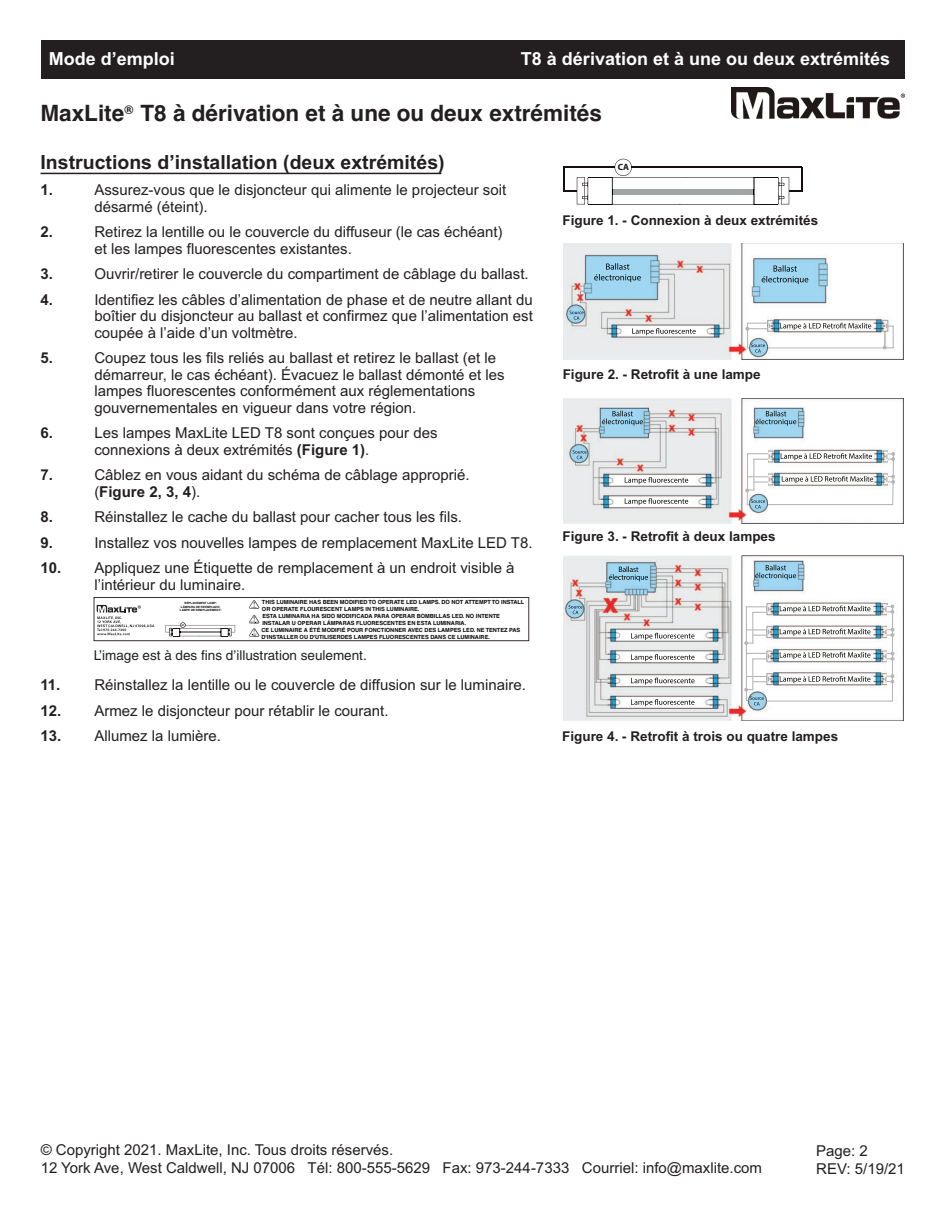
<style>
.page{position:relative;width:945px;height:1215px;background:#fff}
.page>*{position:absolute;margin:0;border:0;box-sizing:border-box;transform-origin:0 0}
.t1{font:700 22.5px "Helvetica";color:#231f20}
.t2{font:700 19.5px "Arial";letter-spacing:-.005em;color:#231f20}
.t3{font:700 18px "Arial";color:#fff}
.t4{font:15px/16.5px "Arial";color:#231f20}
.t5{font:700 15px "Arial";color:#231f20}
.t6{font:700 13.5px "Arial";color:#231f20}
.t7{font:13.5px "Helvetica";color:#231f20}
.t8{font:700 12px "Helvetica";color:#231f20}
.t9{font:700 9px "Myriad Pro";color:#17141a}
.t10{font:700 5.7px/6.8px "Helvetica";color:#050504}
.t11{font:700 2.85px/3.4px "Helvetica";color:#050504;text-align:center}
.s1{font-weight:700}
</style>
<div class="page">
<hr style="left:41px;top:173px;width:400px;height:1px;background:#231f20">
<hr style="left:563px;top:167px;width:2px;height:25px;background:#180e10">
<hr style="left:801px;top:167px;width:2px;height:25px;background:#180e10">
<svg style="left:564px;top:159px;width:238px;height:46px"></svg>
<div style="left:41px;top:40px;width:864px;height:39px;background:#231f20"></div>
<img style="left:732px;top:87px;width:173px;height:32px">
<svg style="left:94px;top:597px;width:435px;height:44px"></svg>
<img style="left:564px;top:244px;width:339px;height:115px">
<div style="left:747px;top:320px;width:20px;height:12px;background:#fff"></div>
<svg style="left:882px;top:325px;width:12px;height:24px"></svg>
<svg style="left:594px;top:263px;width:47px;height:19px"></svg>
<svg style="left:762px;top:265px;width:46px;height:19px"></svg>
<svg style="left:632px;top:328px;width:64px;height:7px"></svg>
<svg style="left:780px;top:323px;width:91px;height:7px"></svg>
<svg style="left:570px;top:311px;width:14px;height:9px"></svg>
<svg style="left:745px;top:322px;width:23px;height:31px"></svg>
<img style="left:564px;top:398px;width:339px;height:125px">
<div style="left:768px;top:498px;width:129px;height:15px;background:#fff"></div>
<div style="left:746px;top:444px;width:22px;height:47px;background:#fff"></div>
<div style="left:888px;top:449px;width:9px;height:56px;background:#fff"></div>
<svg style="left:602px;top:411px;width:41px;height:15px"></svg>
<svg style="left:755px;top:411px;width:41px;height:15px"></svg>
<svg style="left:573px;top:450px;width:14px;height:9px"></svg>
<svg style="left:625px;top:477px;width:63px;height:7px"></svg>
<svg style="left:625px;top:498px;width:63px;height:7px"></svg>
<svg style="left:746px;top:452px;width:149px;height:56px"></svg>
<img style="left:564px;top:556px;width:339px;height:164px">
<div style="left:767px;top:690px;width:128px;height:16px;background:#fff"></div>
<svg style="left:894px;top:605px;width:1px;height:84px"></svg>
<div style="left:744px;top:597px;width:22px;height:94px;background:#fff"></div>
<svg style="left:609px;top:566px;width:39px;height:15px"></svg>
<svg style="left:755px;top:565px;width:41px;height:15px"></svg>
<svg style="left:569px;top:605px;width:14px;height:9px"></svg>
<svg style="left:631px;top:633px;width:64px;height:7px"></svg>
<svg style="left:631px;top:654px;width:64px;height:7px"></svg>
<svg style="left:631px;top:678px;width:64px;height:7px"></svg>
<svg style="left:631px;top:699px;width:64px;height:7px"></svg>
<svg style="left:745px;top:605px;width:149px;height:100px"></svg>
<p class="t3" style="left:49px;top:48px;width:128px">Mode d’emploi</p>
<p class="t3" style="left:521px;top:48px;width:371px">T8 à dérivation et à une ou deux extrémités</p>
<h1 class="t1" style="left:40px;top:100px;width:563px">MaxLite T8 à dérivation et à une ou deux extrémités</h1>
<p class="t8" style="left:125px;top:103px;width:10px">®</p>
<h2 class="t2" style="left:41px;top:151px;width:406px">Instructions d’installation (deux extrémités)</h2>
<p class="t5" style="left:40px;top:181px;width:14px">1.</p>
<p class="t4" style="left:94px;top:182px;width:413px">Assurez-vous que le disjoncteur qui alimente le projecteur soit désarmé (éteint).</p>
<p class="t5" style="left:40px;top:223px;width:14px">2.</p>
<p class="t4" style="left:94px;top:224px;width:410px">Retirez la lentille ou le couvercle du diffuseur (le cas échéant) et les lampes fluorescentes existantes.</p>
<p class="t5" style="left:40px;top:265px;width:14px">3.</p>
<p class="t4" style="left:94px;top:266px;width:436px">Ouvrir/retirer le couvercle du compartiment de câblage du ballast.</p>
<p class="t5" style="left:40px;top:291px;width:14px">4.</p>
<p class="t4" style="left:94px;top:291px;width:440px;text-align:justify">Identifiez les câbles d’alimentation de phase et de neutre allant du boîtier du disjoncteur au ballast et confirmez que l’alimentation est coupée à l’aide d’un voltmètre.</p>
<p class="t5" style="left:40px;top:349px;width:14px">5.</p>
<p class="t4" style="left:94px;top:350px;width:412px">Coupez tous les fils reliés au ballast et retirez le ballast (et le démarreur, le cas échéant). Évacuez le ballast démonté et les lampes fluorescentes conformément aux réglementations gouvernementales en vigueur dans votre région.</p>
<p class="t5" style="left:40px;top:424px;width:14px">6.</p>
<p class="t4" style="left:94px;top:425px;width:345px">Les lampes MaxLite LED T8 sont conçues pour des connexions à deux extrémités <span class="s1">(Figure 1)</span>.</p>
<p class="t5" style="left:40px;top:466px;width:14px">7.</p>
<p class="t4" style="left:94px;top:467px;width:377px">Câblez en vous aidant du schéma de câblage approprié. (<span class="s1">Figure 2, 3, 4</span>).</p>
<p class="t5" style="left:40px;top:508px;width:14px">8.</p>
<p class="t4" style="left:94px;top:509px;width:369px">Réinstallez le cache du ballast pour cacher tous les fils.</p>
<p class="t5" style="left:40px;top:534px;width:14px">9.</p>
<p class="t4" style="left:94px;top:534px;width:440px">Installez vos nouvelles lampes de remplacement MaxLite LED T8.</p>
<p class="t4" style="left:94px;top:560px;width:422px;text-indent:-54px"><span class="s1">10.</span> Appliquez une Étiquette de remplacement à un endroit visible à l’intérieur du luminaire.</p>
<p class="t11" style="left:180px;top:602px;width:43px">REPLACEMENT LAMP:<br>LÁMPARA DE REEMPLAZO:<br>LAMPE DE REMPLACEMENT:</p>
<p class="t10" style="left:262px;top:599px;width:264px">THIS LUMINAIRE HAS BEEN MODIFIED TO OPERATE LED LAMPS. DO NOT ATTEMPT TO INSTALL<br>OR OPERATE FLOURESCENT LAMPS IN THIS LUMINAIRE.</p>
<p class="t10" style="left:262px;top:627px;width:260px">CE LUMINAIRE A ÉTÉ MODIFIÉ POUR FONCTIONNER AVEC DES LAMPES LED. NE TENTEZ PAS<br>D'INSTALLER OU D'UTILISERDES LAMPES FLUORESCENTES DANS CE LUMINAIRE.</p>
<p class="t10" style="left:262px;top:613px;width:239px">ESTA LUMINARIA HA SIDO MODIFICADA PARA OPERAR BOMBILLAS LED. NO INTENTE<br>INSTALAR U OPERAR LÁMPARAS FLUORESCENTES EN ESTA LUMINARIA.</p>
<p class="t7" style="left:94px;top:650px;width:275px">L’image est à des fins d’illustration seulement.</p>
<p class="t4" style="left:40px;top:677px;width:487px"><span class="s1">11.</span> Réinstallez la lentille ou le couvercle de diffusion sur le luminaire.</p>
<p class="t4" style="left:40px;top:702px;width:350px"><span class="s1">12.</span> Armez le disjoncteur pour rétablir le courant.</p>
<p class="t4" style="left:40px;top:728px;width:182px"><span class="s1">13.</span> Allumez la lumière.</p>
<p class="t9" style="left:618px;top:164px;width:13px">CA</p>
<p class="t6" style="left:562px;top:212px;width:257px">Figure 1. - Connexion à deux extrémités</p>
<p class="t6" style="left:563px;top:367px;width:200px">Figure 2. - Retrofit à une lampe</p>
<p class="t6" style="left:563px;top:528px;width:215px">Figure 3. - Retrofit à deux lampes</p>
<p class="t6" style="left:562px;top:728px;width:278px">Figure 4. - Retrofit à trois ou quatre lampes</p>
<p class="t4" style="left:41px;top:1141px;width:723px;line-height:18px">© Copyright 2021. MaxLite, Inc. Tous droits réservés.<br>12 York Ave, West Caldwell, NJ 07006 Tél: 800-555-5629 Fax: 973-244-7333 Courriel: info@maxlite.com</p>
<p class="t4" style="left:816px;top:1142px;width:90px;line-height:18px">Page: 2<br>REV: 5/19/21</p>
</div>
